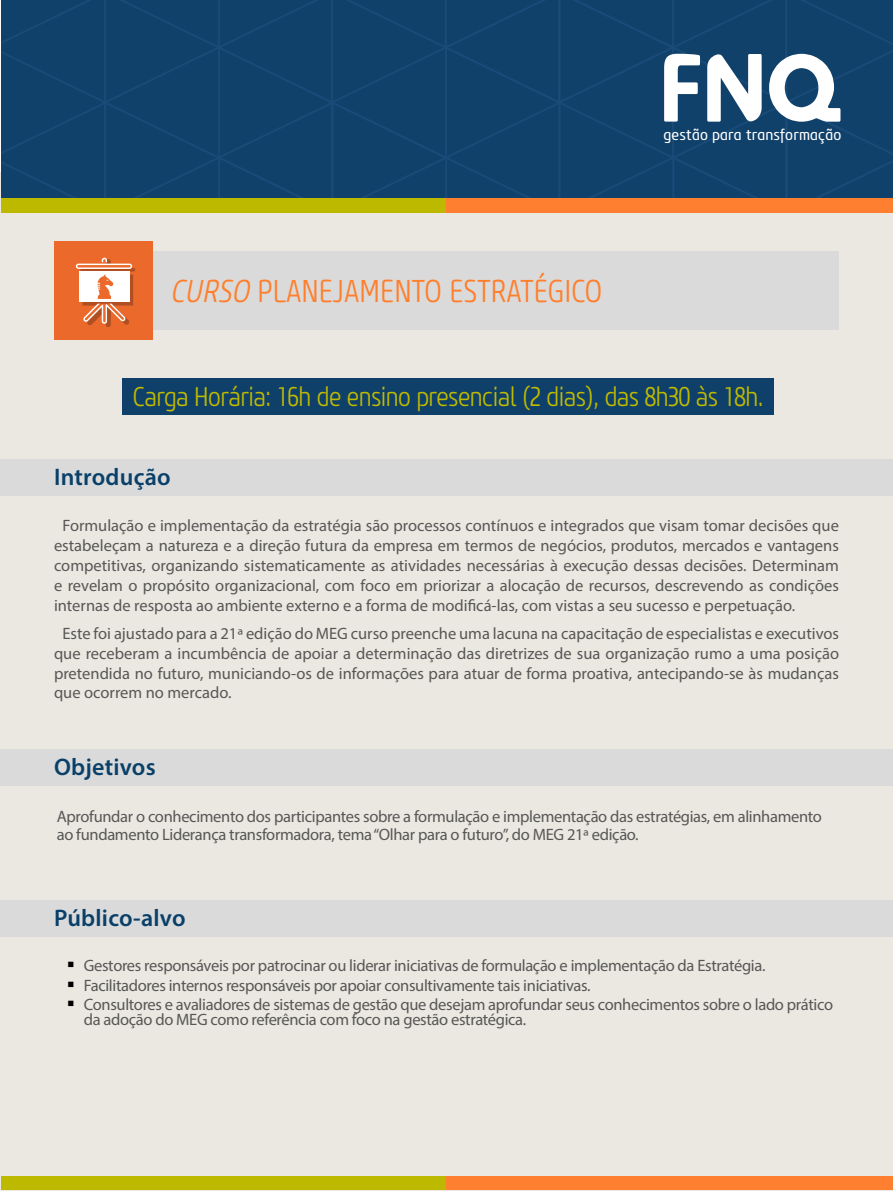
<style>
.page{position:relative;width:893px;height:1191px;background:#fff}
.page>*{position:absolute;margin:0;border:0;box-sizing:border-box;transform-origin:0 0}
.t1{font:300 31.5px "Core Sans M37 Cn";color:#ff7f2c}
.t2{font:300 27px "Core Sans M37 Cn";letter-spacing:-.02em;color:#c0ba00}
.t3{font:600 24px "Myriad Pro";letter-spacing:.01em;color:#094069}
.t4{font:16.5px/19.8px "Myriad Pro";letter-spacing:-.02em;color:#575756;text-align:justify}
.t5{font:italic 15.3px "Core Sans M47 Cn";color:#fff;scale:1.09 1}
.s1{font-style:italic}
</style>
<div class="page">
<div style="left:0;top:172px;width:893px;height:1019px;background:#ebe8e1"></div>
<svg style="left:1px;top:0;width:892px;height:213px;background:#264e6a"></svg>
<div style="left:1px;top:1176px;width:446px;height:13px;background:#bdb800"></div>
<div style="left:446px;top:1176px;width:447px;height:13px;background:#ff7f30"></div>
<div style="left:145px;top:251px;width:694px;height:78px;background:#dadada"></div>
<div style="left:54px;top:241px;width:98px;height:98px;background:#eb692b"></div>
<div style="left:0;top:459px;width:893px;height:36px;background:#dadada"></div>
<div style="left:0;top:750px;width:893px;height:36px;background:#dadada"></div>
<div style="left:123px;top:378px;width:651px;height:36px;background:#0f4069"></div>
<svg style="left:76px;top:258px;width:59px;height:69px"></svg>
<div style="left:0;top:900px;width:893px;height:36px;background:#dadada"></div>
<h1 class="t1" style="left:171px;top:272px;width:432px"><span class="s1">CURSO</span> PLANEJAMENTO ESTRATÉGICO</h1>
<p class="t5" style="left:664px;top:125px;width:169px">gestão para transformação</p>
<h2 class="t2" style="left:133px;top:379px;width:632px">Carga Horária: 16h de ensino presencial (2 dias), das 8h30 às 18h.</h2>
<h3 class="t3" style="left:54px;top:461px;width:118px">Introdução</h3>
<p class="t4" style="left:54px;top:515px;width:786px;text-indent:8px">Formulação e implementação da estratégia são processos contínuos e integrados que visam tomar decisões que estabeleçam a natureza e a direção futura da empresa em termos de negócios, produtos, mercados e vantagens competitivas, organizando sistematicamente as atividades necessárias à execução dessas decisões. Determinam e revelam o propósito organizacional, com foco em priorizar a alocação de recursos, descrevendo as condições internas de resposta ao ambiente externo e a forma de modificá-las, com vistas a seu sucesso e perpetuação.</p>
<p class="t4" style="left:54px;top:623px;width:786px;text-indent:8px">Este foi ajustado para a 21ª edição do MEG curso preenche uma lacuna na capacitação de especialistas e executivos que receberam a incumbência de apoiar a determinação das diretrizes de sua organização rumo a uma posição pretendida no futuro, municiando-os de informações para atuar de forma proativa, antecipando-se às mudanças que ocorrem no mercado.</p>
<h3 class="t3" style="left:54px;top:752px;width:103px">Objetivos</h3>
<p class="t4" style="left:57px;top:807px;width:767px;line-height:18px">Aprofundar o conhecimento dos participantes sobre a formulação e implementação das estratégias, em alinhamento ao fundamento Liderança transformadora, tema “Olhar para o futuro”, do MEG 21ª edição.</p>
<h3 class="t3" style="left:54px;top:902px;width:133px">Público-alvo</h3>
<p class="t4" style="left:84px;top:956px;width:751px;line-height:19.2px;text-align:left">Gestores responsáveis por patrocinar ou liderar iniciativas de formulação e implementação da Estratégia.<br>Facilitadores internos responsáveis por apoiar consultivamente tais iniciativas.<br>Consultores e avaliadores de sistemas de gestão que desejam aprofundar seus conhecimentos sobre o lado prático</p>
<p class="t4" style="left:84px;top:1009px;width:444px">da adoção do MEG como referência com foco na gestão estratégica.</p>
</div>
